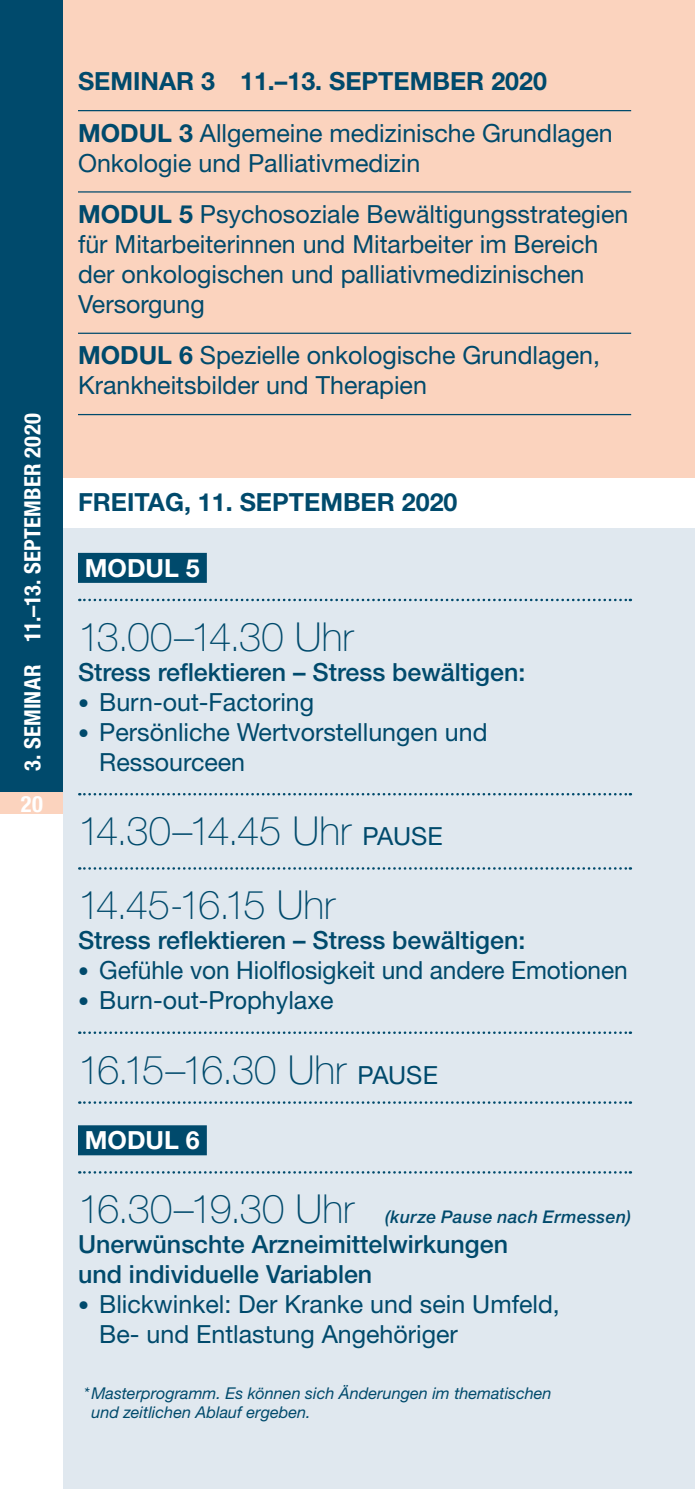
<style>
.page{position:relative;width:695px;height:1489px;background:#fff}
.page>*{position:absolute;margin:0;border:0;box-sizing:border-box;transform-origin:0 0}
.t1{font:100 40px/74.2px "Helvetica Neue LT";letter-spacing:-.005em;color:#004a6c}
.t2{font:100 40px "Helvetica Neue LT";letter-spacing:-.04em;color:#004a6c}
.t3{font:25px/30px "Helvetica Neue LT";color:#004a6c}
.t4{font:500 25px/30px "Helvetica Neue LT";color:#004a6c}
.t5{font:700 25px/51.2px "Helvetica Neue LT";color:#004a6c}
.t6{font:700 25px "Helvetica Neue LT";color:#fff}
.t7{font:700 condensed 22.5px "Helvetica Neue LT";letter-spacing:.01em;color:#fff}
.t8{font:italic 500 17.5px "Helvetica Neue LT";letter-spacing:.025em;color:#004a6c}
.t9{font:italic 16.25px/19.5px "Helvetica Neue LT";color:#004a6c}
.s1{font-weight:400}
.s2{font-weight:700}
.s3{font-size:22px}
.s4{font-weight:400;font-size:25px}
</style>
<div class="page">
<div style="left:0;top:0;width:64px;height:805px;background:#004a6c"></div>
<div style="left:0;top:792px;width:71px;height:21px;background:#fbd3be"></div>
<div style="left:64px;top:0;width:630px;height:1488px;background:#e0e8ef"></div>
<div style="left:64px;top:0;width:630px;height:503px;background:#fbd3be"></div>
<div style="left:64px;top:478px;width:630px;height:50px;background:#fff"></div>
<hr style="left:78px;top:110px;width:553px;height:1px;background:#004a6c">
<hr style="left:78px;top:191px;width:553px;height:1px;background:#004a6c">
<hr style="left:78px;top:332px;width:553px;height:2px;background:#004a6c">
<hr style="left:78px;top:414px;width:553px;height:1px;background:#004a6c">
<div style="left:78px;top:553px;width:129px;height:30px;background:#004a6c"></div>
<svg style="left:79px;top:598px;width:551px;height:3px"></svg>
<svg style="left:79px;top:793px;width:551px;height:2px"></svg>
<svg style="left:79px;top:867px;width:551px;height:2px"></svg>
<svg style="left:79px;top:1031px;width:551px;height:2px"></svg>
<svg style="left:79px;top:1101px;width:551px;height:2px"></svg>
<div style="left:78px;top:1125px;width:129px;height:30px;background:#004a6c"></div>
<svg style="left:79px;top:1171px;width:551px;height:2px"></svg>
<p class="t7" style="left:19px;top:771px;width:359px;rotate:-90deg">3. SEMINAR 11.–13. SEPTEMBER 2020</p>
<p class="t7" style="left:21px;top:790px;width:24px">20</p>
<p class="t5" style="left:78px;top:55px;width:536px">SEMINAR 3 11.–13. SEPTEMBER 2020<br>MODUL 3 <span class="s1">Allgemeine medizinische Grundlagen</span></p>
<p class="t3" style="left:78px;top:137px;width:551px;line-height:51.2px">Onkologie und Palliativmedizin<br><span class="s2">MODUL 5</span> Psychosoziale Bewältigungsstrategien</p>
<p class="t3" style="left:78px;top:229px;width:522px">für Mitarbeiterinnen und Mitarbeiter im Bereich der onkologischen und palliativmedizinischen<br>Versorgung</p>
<p class="t3" style="left:78px;top:340px;width:523px"><span class="s2">MODUL 6</span> Spezielle onkologische Grundlagen,<br>Krankheitsbilder und Therapien</p>
<p class="t5" style="left:78px;top:476px;width:381px">FREITAG, 11. SEPTEMBER 2020</p>
<p class="t6" style="left:85px;top:552px;width:116px">MODUL 5</p>
<h1 class="t1" style="left:78px;top:599px;width:277px">13.00–14.30 Uhr</h1>
<p class="t4" style="left:78px;top:656px;width:448px">Stress reflektieren – Stress bewältigen:</p>
<p class="t3" style="left:78px;top:686px;width:238px"><span class="s3">•</span> Burn-out-Factoring</p>
<p class="t3" style="left:99px;top:716px;width:389px;text-indent:-21px"><span class="s3">•</span> Persönliche Wertvorstellungen und<br>Ressourceen</p>
<h1 class="t1" style="left:78px;top:793px;width:366px">14.30–14.45 Uhr <span class="s4">PAUSE<br></span>14.45-16.15 Uhr</h1>
<p class="t4" style="left:78px;top:925px;width:448px">Stress reflektieren – Stress bewältigen:</p>
<p class="t3" style="left:78px;top:955px;width:551px"><span class="s3">•</span> Gefühle von Hiolflosigkeit und andere Emotionen</p>
<p class="t3" style="left:78px;top:985px;width:257px"><span class="s3">•</span> Burn-out-Prophylaxe</p>
<h1 class="t2" style="left:78px;top:1046px;width:361px">16.15–16.30 Uhr <span class="s4">PAUSE</span></h1>
<p class="t6" style="left:85px;top:1124px;width:116px">MODUL 6</p>
<h1 class="t1" style="left:78px;top:1171px;width:277px">16.30–19.30 Uhr</h1>
<p class="t8" style="left:385px;top:1206px;width:247px">(kurze Pause nach Ermessen)</p>
<p class="t4" style="left:78px;top:1228px;width:431px">Unerwünschte Arzneimittelwirkungen und individuelle Variablen</p>
<p class="t3" style="left:99px;top:1288px;width:462px;text-indent:-21px"><span class="s3">•</span> Blickwinkel: Der Kranke und sein Umfeld,<br>Be- und Entlastung Angehöriger</p>
<p class="t9" style="left:91px;top:1382px;width:461px;text-indent:-8px">* Masterprogramm. Es können sich Änderungen im thematischen und zeitlichen Ablauf ergeben.</p>
</div>
